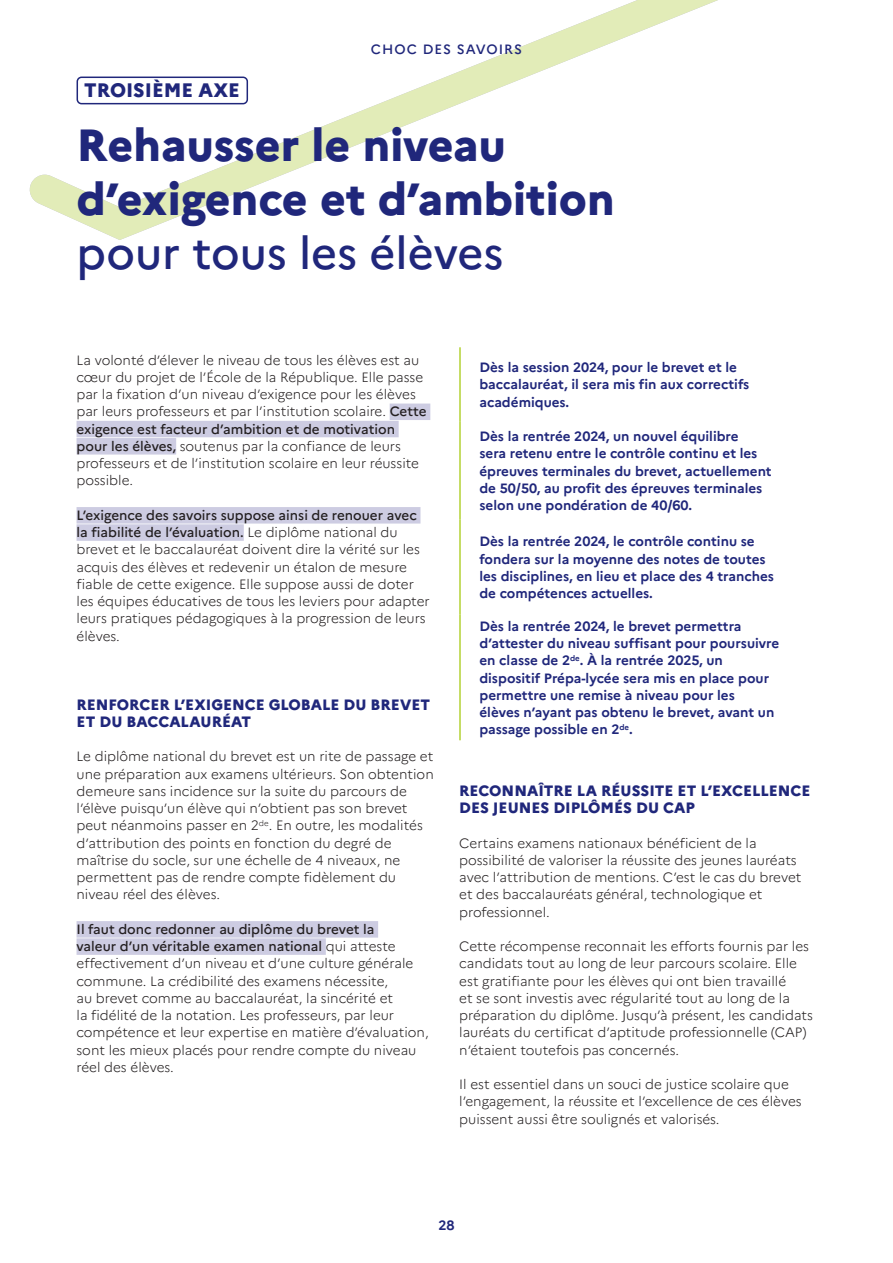
<style>
.page{position:relative;width:893px;height:1263px;background:#fff}
.page>*{position:absolute;margin:0;border:0;box-sizing:border-box;transform-origin:0 0}
.t1{font:800 45px/54px "Marianne";color:#20277b}
.t2{font:500 45px "Marianne";color:#20277b}
.t3{font:800 19.5px "Marianne";color:#20277b}
.t4{font:800 15px/17.2px "Marianne";color:#20277b}
.t5{font:300 13.5px/17.2px "Marianne";color:#231f20}
.t6{font:700 13.5px/17.2px "Marianne";color:#20277b}
.t7{font:500 13.5px "Marianne";letter-spacing:.075em;color:#20277b}
.s1{font-weight:500}
</style>
<div class="page">
<svg style="left:29px;top:0;width:689px;height:240px"></svg>
<div style="left:77px;top:77px;width:170px;height:27px;background:#fff;border-radius:4px"></div>
<div style="left:77px;top:77px;width:171px;height:27px;border:2px solid #20277b;border-radius:4px"></div>
<div style="left:390px;top:404px;width:40px;height:16px;background:#cdcce2"></div>
<div style="left:77px;top:421px;width:322px;height:16px;background:#cdcce2"></div>
<div style="left:77px;top:438px;width:99px;height:17px;background:#cdcce2"></div>
<div style="left:77px;top:507px;width:343px;height:17px;background:#cdcce2"></div>
<div style="left:77px;top:524px;width:167px;height:17px;background:#cdcce2"></div>
<div style="left:77px;top:921px;width:301px;height:17px;background:#cdcce2"></div>
<div style="left:77px;top:938px;width:249px;height:17px;background:#cdcce2"></div>
<hr style="left:459px;top:347px;width:2px;height:74px;background:#b3d234">
<hr style="left:459px;top:421px;width:2px;height:99px;background:#b3d234">
<hr style="left:459px;top:520px;width:2px;height:95px;background:#b3d234">
<hr style="left:459px;top:615px;width:2px;height:125px;background:#b3d234">
<h2 class="t3" style="left:84px;top:75px;width:157px">TROISIÈME AXE</h2>
<p class="t7" style="left:371px;top:39px;width:153px">CHOC DES SAVOIRS</p>
<h1 class="t1" style="left:77px;top:115px;width:540px">Rehausser le niveau d’exigence et d’ambition</h1>
<h1 class="t2" style="left:77px;top:219px;width:429px">pour tous les élèves</h1>
<p class="t5" style="left:77px;top:350px;width:352px">La volonté d’élever le niveau de tous les élèves est au cœur du projet de l’École de la République. Elle passe par la fixation d’un niveau d’exigence pour les élèves par leurs professeurs et par l’institution scolaire. <span class="s1">Cette exigence est facteur d’ambition et de motivation pour les élèves,</span> soutenus par la confiance de leurs professeurs et de l’institution scolaire en leur réussite possible.</p>
<p class="t5" style="left:77px;top:505px;width:355px"><span class="s1">L’exigence des savoirs suppose ainsi de renouer avec la fiabilité de l’évaluation.</span> Le diplôme national du brevet et le baccalauréat doivent dire la vérité sur les acquis des élèves et redevenir un étalon de mesure fiable de cette exigence. Elle suppose aussi de doter les équipes éducatives de tous les leviers pour adapter leurs pratiques pédagogiques à la progression de leurs élèves.</p>
<p class="t4" style="left:77px;top:694px;width:355px">RENFORCER L’EXIGENCE GLOBALE DU BREVET<br>ET DU BACCALAURÉAT</p>
<p class="t5" style="left:77px;top:747px;width:359px">Le diplôme national du brevet est un rite de passage et une préparation aux examens ultérieurs. Son obtention demeure sans incidence sur la suite du parcours de l’élève puisqu’un élève qui n’obtient pas son brevet peut néanmoins passer en 2<sup>de</sup>. En outre, les modalités d’attribution des points en fonction du degré de maîtrise du socle, sur une échelle de 4 niveaux, ne permettent pas de rendre compte fidèlement du niveau réel des élèves.</p>
<p class="t5" style="left:77px;top:919px;width:354px"><span class="s1">Il faut donc redonner au diplôme du brevet la<br>valeur d’un véritable examen national</span> qui atteste effectivement d’un niveau et d’une culture générale commune. La crédibilité des examens nécessite,<br>au brevet comme au baccalauréat, la sincérité et<br>la fidélité de la notation. Les professeurs, par leur compétence et leur expertise en matière d’évaluation, sont les mieux placés pour rendre compte du niveau réel des élèves.</p>
<p class="t6" style="left:479px;top:357px;width:271px">Dès la session 2024, pour le brevet et le baccalauréat, il sera mis fin aux correctifs académiques.</p>
<p class="t6" style="left:479px;top:426px;width:294px">Dès la rentrée 2024, un nouvel équilibre<br>sera retenu entre le contrôle continu et les épreuves terminales du brevet, actuellement de 50/50, au profit des épreuves terminales selon une pondération de 40/60.</p>
<p class="t6" style="left:479px;top:532px;width:296px">Dès la rentrée 2024, le contrôle continu se fondera sur la moyenne des notes de toutes les disciplines, en lieu et place des 4 tranches de compétences actuelles.</p>
<p class="t6" style="left:479px;top:616px;width:301px">Dès la rentrée 2024, le brevet permettra d’attester du niveau suffisant pour poursuivre en classe de 2<sup>de</sup>. À la rentrée 2025, un dispositif Prépa-lycée sera mis en place pour permettre une remise à niveau pour les<br>élèves n’ayant pas obtenu le brevet, avant un passage possible en 2<sup>de</sup>.</p>
<p class="t4" style="left:459px;top:781px;width:353px">RECONNAÎTRE LA RÉUSSITE ET L’EXCELLENCE<br>DES JEUNES DIPLÔMÉS DU CAP</p>
<p class="t5" style="left:459px;top:833px;width:344px">Certains examens nationaux bénéficient de la possibilité de valoriser la réussite des jeunes lauréats avec l’attribution de mentions. C’est le cas du brevet et des baccalauréats général, technologique et professionnel.</p>
<p class="t5" style="left:459px;top:937px;width:355px">Cette récompense reconnait les efforts fournis par les candidats tout au long de leur parcours scolaire. Elle est gratifiante pour les élèves qui ont bien travaillé<br>et se sont investis avec régularité tout au long de la préparation du diplôme. Jusqu’à présent, les candidats lauréats du certificat d’aptitude professionnelle (CAP) n’étaient toutefois pas concernés.</p>
<p class="t5" style="left:459px;top:1075px;width:344px">Il est essentiel dans un souci de justice scolaire que l’engagement, la réussite et l’excellence de ces élèves puissent aussi être soulignés et valorisés.</p>
<p class="t6" style="left:438px;top:1215px;width:18px">28</p>
</div>
